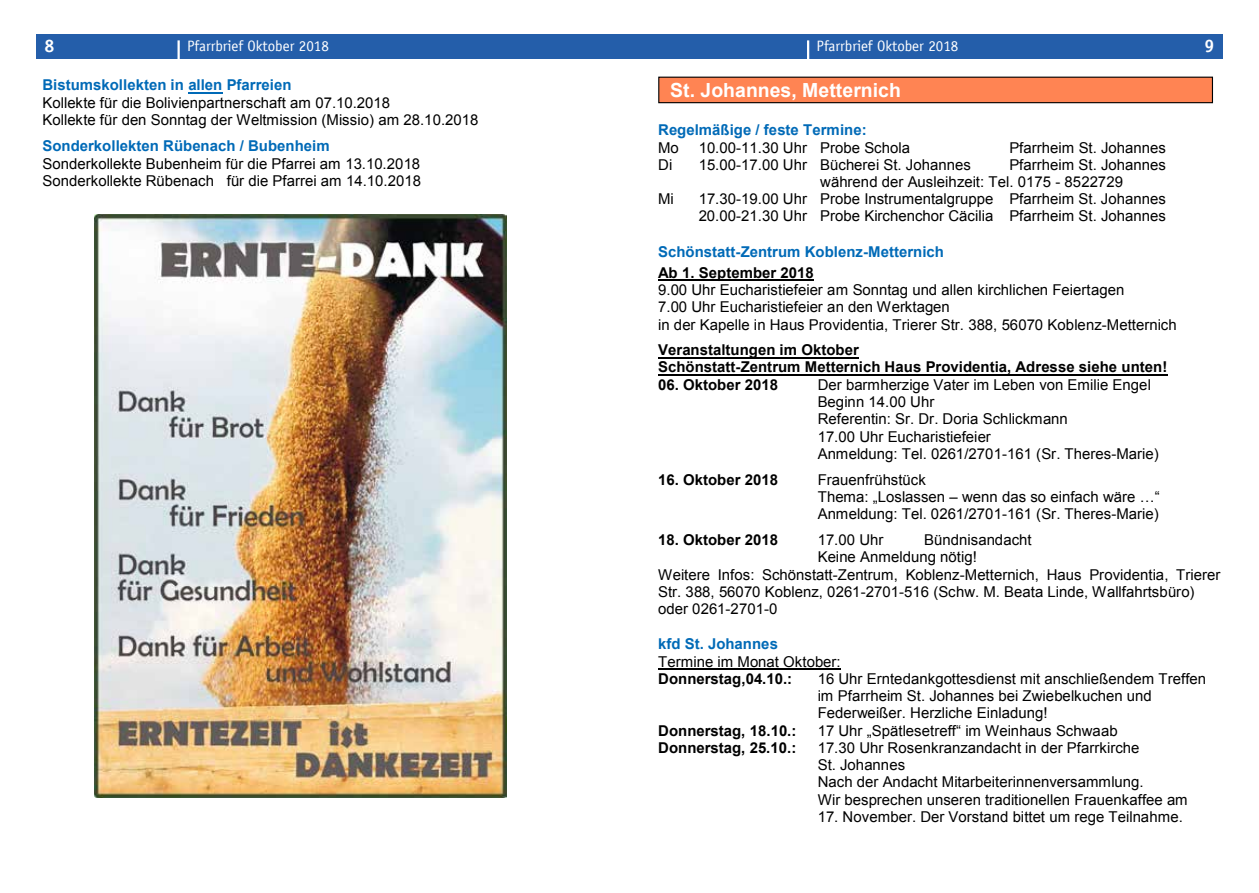
<style>
.page{position:relative;width:1259px;height:893px;background:#fff}
.page>*{position:absolute;margin:0;border:0;box-sizing:border-box;transform-origin:0 0}
.t1{font:700 19.5px "Arial";color:#fff}
.t2{font:700 18px "Officina Sans";color:#fff}
.t3{font:15px/17.2px "Arial";color:#000}
.t4{font:700 15px/17.1px "Arial";color:#000}
.t5{font:700 15px "Arial";color:#006ab7}
.t6{font:15px "Officina Sans";color:#fff}
</style>
<div class="page">
<div style="left:629px;top:34px;width:593px;height:24px;background:#245eaa"></div>
<div style="left:36px;top:34px;width:593px;height:24px;background:#245eaa"></div>
<hr style="left:177px;top:40px;width:3px;height:24px;background:#fff">
<hr style="left:807px;top:40px;width:2px;height:24px;background:#fff">
<hr style="left:188px;top:92px;width:35px;height:1px;background:#006ab7">
<hr style="left:658px;top:279px;width:156px;height:2px;background:#000">
<hr style="left:658px;top:357px;width:201px;height:1px;background:#000">
<hr style="left:658px;top:374px;width:509px;height:2px;background:#000">
<hr style="left:658px;top:668px;width:183px;height:1px;background:#000">
<div style="left:659px;top:77px;width:553px;height:26px;background:#ff8453"></div>
<div style="left:658px;top:77px;width:555px;height:26px;border:1px solid #000"></div>
<img style="left:94px;top:215px;width:412px;height:583px">
<p class="t2" style="left:45px;top:35px;width:12px">8</p>
<p class="t6" style="left:187px;top:37px;width:143px">Pfarrbrief Oktober 2018</p>
<p class="t6" style="left:816px;top:37px;width:143px">Pfarrbrief Oktober 2018</p>
<p class="t2" style="left:1204px;top:35px;width:12px">9</p>
<p class="t5" style="left:42px;top:75px;width:251px">Bistumskollekten in allen Pfarreien</p>
<p class="t3" style="left:42px;top:94px;width:437px">Kollekte für die Bolivienpartnerschaft am 07.10.2018<br>Kollekte für den Sonntag der Weltmission (Missio) am 28.10.2018</p>
<p class="t5" style="left:42px;top:136px;width:289px">Sonderkollekten Rübenach / Bubenheim</p>
<p class="t3" style="left:42px;top:155px;width:380px">Sonderkollekte Bubenheim für die Pfarrei am 13.10.2018<br>Sonderkollekte Rübenach für die Pfarrei am 14.10.2018</p>
<h1 class="t1" style="left:670px;top:77px;width:232px">St. Johannes, Metternich</h1>
<p class="t5" style="left:658px;top:120px;width:210px">Regelmäßige / feste Termine:</p>
<p class="t3" style="left:658px;top:139px;width:22px">Mo</p>
<p class="t3" style="left:699px;top:139px;width:213px">10.00-11.30 Uhr Probe Schola</p>
<p class="t3" style="left:1009px;top:139px;width:158px">Pfarrheim St. Johannes</p>
<p class="t3" style="left:658px;top:156px;width:16px">Di</p>
<p class="t3" style="left:698px;top:156px;width:274px">15.00-17.00 Uhr Bücherei St. Johannes</p>
<p class="t3" style="left:820px;top:156px;width:347px;text-indent:189px">Pfarrheim St. Johannes während der Ausleihzeit: Tel. 0175 - 8522729</p>
<p class="t3" style="left:658px;top:190px;width:17px">Mi</p>
<p class="t3" style="left:698px;top:190px;width:468px">17.30-19.00 Uhr Probe Instrumentalgruppe Pfarrheim St. Johannes<br>20.00-21.30 Uhr Probe Kirchenchor Cäcilia Pfarrheim St. Johannes</p>
<p class="t5" style="left:658px;top:241px;width:287px">Schönstatt-Zentrum Koblenz-Metternich</p>
<p class="t4" style="left:658px;top:264px;width:157px">Ab 1. September 2018</p>
<p class="t3" style="left:658px;top:281px;width:520px">9.00 Uhr Eucharistiefeier am Sonntag und allen kirchlichen Feiertagen<br>7.00 Uhr Eucharistiefeier an den Werktagen<br>in der Kapelle in Haus Providentia, Trierer Str. 388, 56070 Koblenz-Metternich</p>
<p class="t4" style="left:658px;top:342px;width:511px">Veranstaltungen im Oktober<br>Schönstatt-Zentrum Metternich Haus Providentia, Adresse siehe unten!</p>
<p class="t4" style="left:658px;top:376px;width:121px">06. Oktober 2018</p>
<p class="t3" style="left:817px;top:376px;width:342px">Der barmherzige Vater im Leben von Emilie Engel Beginn 14.00 Uhr<br>Referentin: Sr. Dr. Doria Schlickmann<br>17.00 Uhr Eucharistiefeier<br>Anmeldung: Tel. 0261/2701-161 (Sr. Theres-Marie)</p>
<p class="t4" style="left:658px;top:471px;width:121px">16. Oktober 2018</p>
<p class="t3" style="left:817px;top:471px;width:343px">Frauenfrühstück<br>Thema: „Loslassen – wenn das so einfach wäre …“<br>Anmeldung: Tel. 0261/2701-161 (Sr. Theres-Marie)</p>
<p class="t4" style="left:658px;top:532px;width:121px">18. Oktober 2018</p>
<p class="t3" style="left:817px;top:531px;width:67px">17.00 Uhr</p>
<p class="t3" style="left:924px;top:531px;width:109px">Bündnisandacht</p>
<p class="t3" style="left:817px;top:549px;width:161px">Keine Anmeldung nötig!</p>
<p class="t3" style="left:658px;top:566px;width:564px">Weitere Infos: Schönstatt-Zentrum, Koblenz-Metternich, Haus Providentia, Trierer</p>
<p class="t3" style="left:658px;top:583px;width:538px">Str. 388, 56070 Koblenz, 0261-2701-516 (Schw. M. Beata Linde, Wallfahrtsbüro)</p>
<p class="t3" style="left:658px;top:600px;width:121px">oder 0261-2701-0</p>
<p class="t5" style="left:658px;top:634px;width:121px">kfd St. Johannes</p>
<p class="t3" style="left:658px;top:653px;width:184px">Termine im Monat Oktober:</p>
<p class="t4" style="left:658px;top:670px;width:136px">Donnerstag,04.10.:</p>
<p class="t3" style="left:817px;top:670px;width:390px">16 Uhr Erntedankgottesdienst mit anschließendem Treffen im Pfarrheim St. Johannes bei Zwiebelkuchen und<br>Federweißer. Herzliche Einladung!</p>
<p class="t4" style="left:658px;top:722px;width:140px">Donnerstag, 18.10.:</p>
<p class="t3" style="left:817px;top:722px;width:301px">17 Uhr „Spätlesetreff“ im Weinhaus Schwaab</p>
<p class="t4" style="left:658px;top:739px;width:140px">Donnerstag, 25.10.:</p>
<p class="t3" style="left:817px;top:739px;width:371px">17.30 Uhr Rosenkranzandacht in der Pfarrkirche<br>St. Johannes<br>Nach der Andacht Mitarbeiterinnenversammlung.<br>Wir besprechen unseren traditionellen Frauenkaffee am</p>
<p class="t3" style="left:817px;top:808px;width:367px">17. November. Der Vorstand bittet um rege Teilnahme.</p>
</div>
